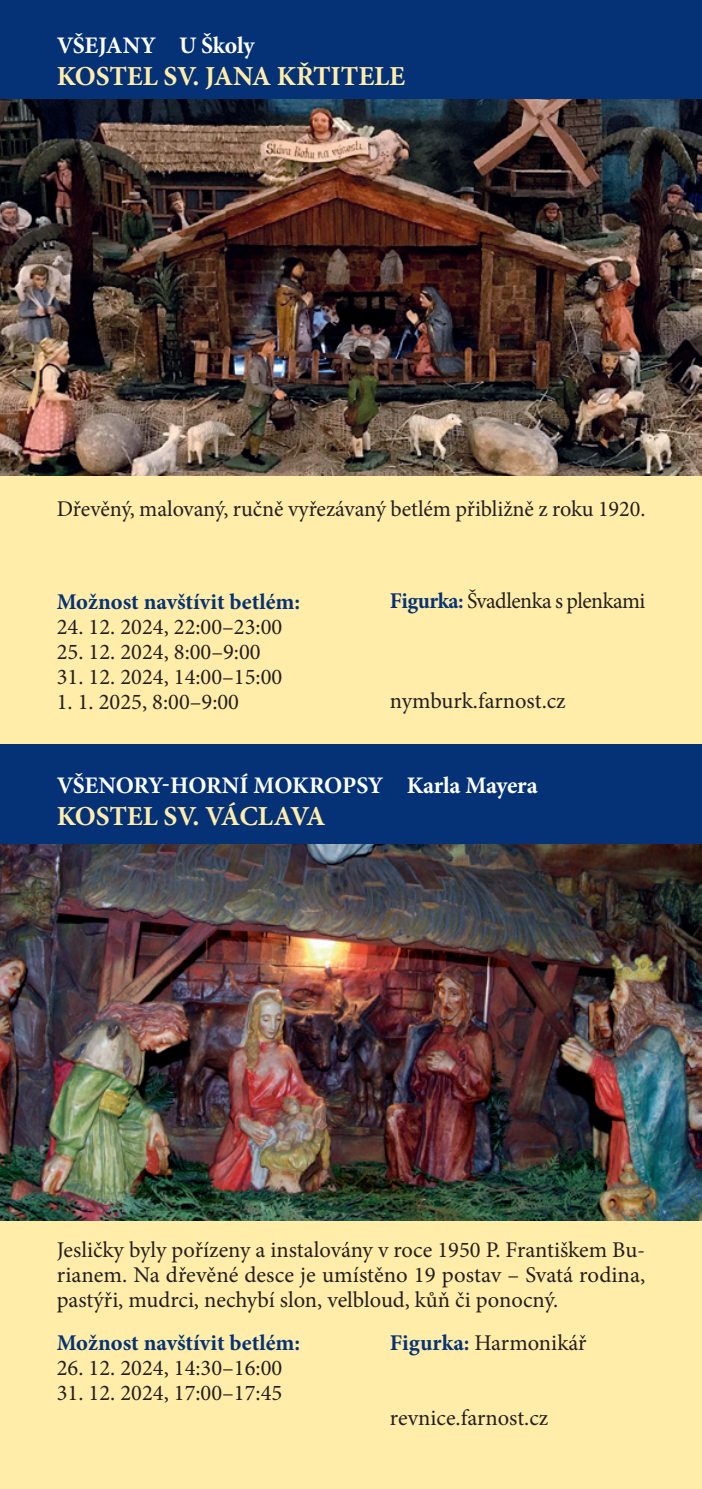
<style>
.page{position:relative;width:702px;height:1489px;background:#fff}
.page>*{position:absolute;margin:0;border:0;box-sizing:border-box;transform-origin:0 0}
.TIT2_-_kostel{font:700 27.5px "Minion Pro";letter-spacing:-.005em;color:#ffeda9}
.Popis_betlému_Minion{font:700 23.75px "Minion Pro";letter-spacing:-.015em;color:#fff}
.Popis_betlému_Minion-2{font:22.5px/25px "Minion Pro";color:#231f20;text-align:justify}
.Program_Titulek{font:700 22.5px "Minion Pro";color:#053276}
.Popis_betlému_Minion-3{font:22.5px "Minion Pro";letter-spacing:-.025em;color:#231f20}
.s1{font-weight:700;color:#053276}
.s2{font-weight:700;color:#193485}
</style>
<div class="page">
<div style="left:0;top:59px;width:702px;height:1429px;background:#ffeda9"></div>
<div style="left:0;top:744px;width:702px;height:99px;background:#053276"></div>
<div style="left:0;top:0;width:702px;height:99px;background:#053276"></div>
<img style="left:0;top:99px;width:702px;height:376px">
<img style="left:0;top:844px;width:702px;height:376px">
<p class="Popis_betlému_Minion" style="left:57px;top:28px;width:199px">VŠEJANY U Školy</p>
<p class="TIT2_-_kostel" style="left:57px;top:57px;width:350px">KOSTEL SV. JANA KŘTITELE</p>
<p class="Popis_betlému_Minion-2" style="left:57px;top:496px;width:590px">Dřevěný, malovaný, ručně vyřezávaný betlém přibližně z roku 1920.</p>
<p class="Program_Titulek" style="left:57px;top:585px;width:245px">Možnost navštívit betlém:</p>
<p class="Popis_betlému_Minion-2" style="left:57px;top:614px;width:227px">24. 12. 2024, 22:00–23:00</p>
<p class="Popis_betlému_Minion-2" style="left:57px;top:639px;width:205px">25. 12. 2024, 8:00–9:00</p>
<p class="Popis_betlému_Minion-2" style="left:57px;top:664px;width:227px">31. 12. 2024, 14:00–15:00</p>
<p class="Popis_betlému_Minion-2" style="left:57px;top:689px;width:184px">1. 1. 2025, 8:00–9:00</p>
<p class="Popis_betlému_Minion-3" style="left:390px;top:586px;width:257px"><span class="s1">Figurka</span><span class="s2">:</span> Švadlenka s plenkami</p>
<p class="Popis_betlému_Minion-2" style="left:390px;top:689px;width:177px">nymburk.farnost.cz</p>
<p class="Popis_betlému_Minion" style="left:57px;top:768px;width:482px">VŠENORY-HORNÍ MOKROPSY Karla Mayera</p>
<p class="TIT2_-_kostel" style="left:57px;top:797px;width:270px">KOSTEL SV. VÁCLAVA</p>
<p class="Popis_betlému_Minion-2" style="left:57px;top:1237px;width:590px">Jesličky byly pořízeny a instalovány v roce 1950 P. Františkem Bu&shy;rianem. Na dřevěné desce je umístěno 19 postav – Svatá rodina, pastýři, mudrci, nechybí slon, velbloud, kůň či ponocný.</p>
<p class="Program_Titulek" style="left:57px;top:1326px;width:245px">Možnost navštívit betlém:</p>
<p class="Popis_betlému_Minion-2" style="left:57px;top:1354px;width:227px">26. 12. 2024, 14:30–16:00</p>
<p class="Popis_betlému_Minion-2" style="left:57px;top:1379px;width:227px">31. 12. 2024, 17:00–17:45</p>
<p class="Popis_betlému_Minion-2" style="left:390px;top:1330px;width:198px"><span class="s1">Figurka</span><span class="s2">:</span> Harmonikář</p>
<p class="Popis_betlému_Minion-2" style="left:390px;top:1405px;width:160px">revnice.farnost.cz</p>
</div>
